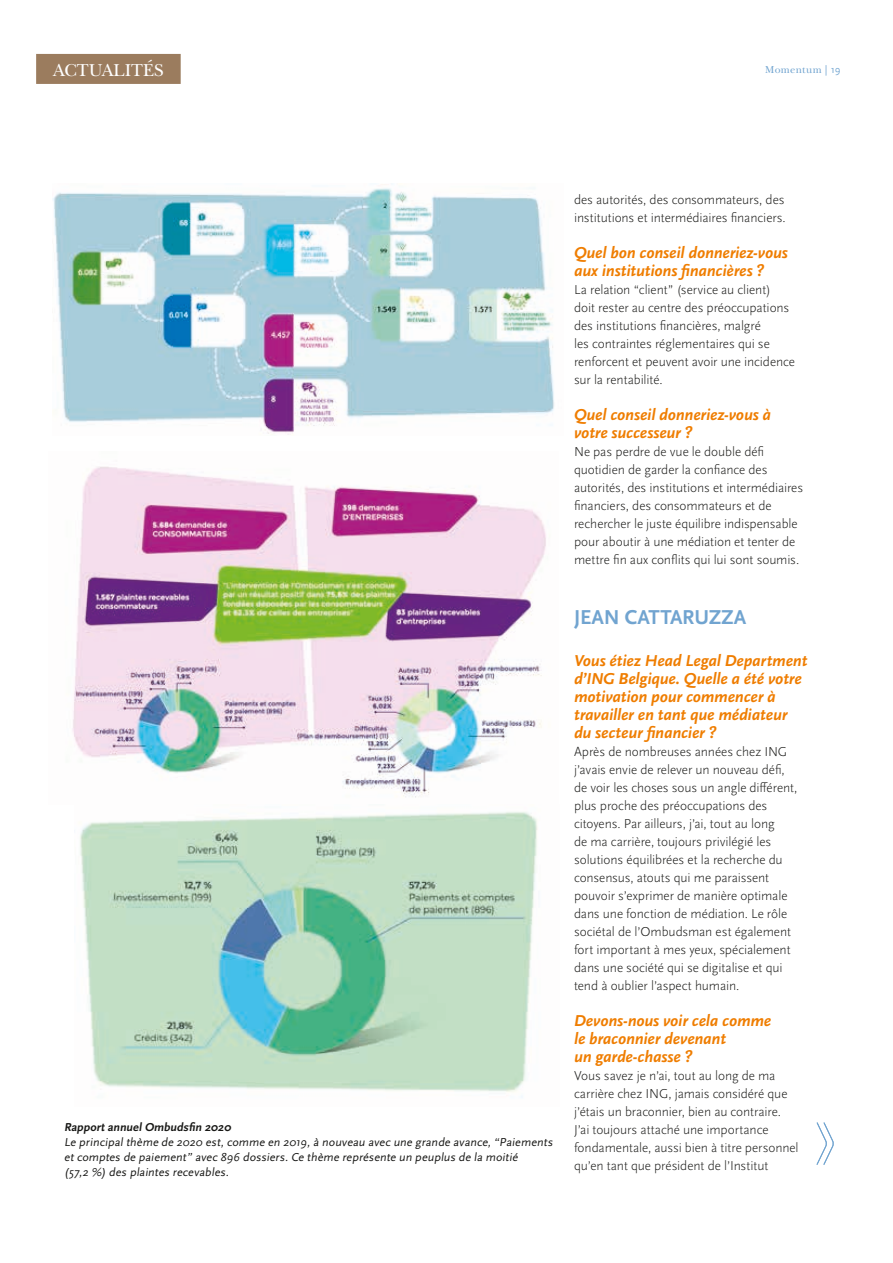
<style>
.page{position:relative;width:893px;height:1263px;background:#fff}
.page>*{position:absolute;margin:0;border:0;box-sizing:border-box;transform-origin:0 0}
.t1{font:700 21px "Scala Sans OT";letter-spacing:-.015em;color:#71a4d0}
.t2{font:18px "New Baskerville Std";color:#fff}
.t3{font:italic 700 16.5px/18px "Scala Sans OT";letter-spacing:-.01em;color:#ef7d00}
.t4{font:300 13.5px/18px "Scala Sans OT";letter-spacing:-.005em;color:#181816}
.t5{font:12px/15px "Scala Sans OT";color:#181816}
.t6{font:700 12px "Scala Sans OT";color:#181816}
.t7{font:10.5px "New Baskerville Std";letter-spacing:.025em;color:#71a4d0}
.s1{font-family:"Scala Sans Pro"}
</style>
<div class="page">
<div style="left:36px;top:54px;width:145px;height:30px;background:#9b7c5e"></div>
<img style="left:52px;top:184px;width:502px;height:251px">
<img style="left:72px;top:466px;width:474px;height:332px">
<img style="left:80px;top:812px;width:458px;height:286px">
<svg style="left:816px;top:1122px;width:18px;height:43px"></svg>
<h2 class="t2" style="left:53px;top:60px;width:112px">ACTUALITÉS</h2>
<p class="t7" style="left:765px;top:64px;width:77px">Momentum | <span class="s1">19</span></p>
<p class="t6" style="left:64px;top:1120px;width:170px">Rapport annuel Ombudsfin 2020</p>
<p class="t5" style="left:64px;top:1135px;width:492px">Le principal thème de 2020 est, comme en 2019, à nouveau avec une grande avance, “Paiements et comptes de paiement” avec 896 dossiers. Ce thème représente un peuplus de la moitié<br>(57,2 %) des plaintes recevables.</p>
<p class="t4" style="left:574px;top:191px;width:213px">des autorités, des consommateurs, des institutions et intermédiaires financiers.</p>
<p class="t3" style="left:574px;top:244px;width:215px">Quel bon conseil donneriez-vous aux institutions financières ?</p>
<p class="t4" style="left:574px;top:281px;width:223px">La relation “client” (service au client) doit rester au centre des préoccupations des institutions financières, malgré<br>les contraintes réglementaires qui se renforcent et peuvent avoir une incidence sur la rentabilité.</p>
<p class="t3" style="left:574px;top:406px;width:199px">Quel conseil donneriez-vous à votre successeur ?</p>
<p class="t4" style="left:574px;top:443px;width:231px">Ne pas perdre de vue le double défi quotidien de garder la confiance des autorités, des institutions et intermédiaires financiers, des consommateurs et de rechercher le juste équilibre indispensable pour aboutir à une médiation et tenter de mettre fin aux conflits qui lui sont soumis.</p>
<h1 class="t1" style="left:574px;top:605px;width:174px">JEAN CATTARUZZA</h1>
<p class="t3" style="left:574px;top:652px;width:235px">Vous étiez Head Legal Department d’ING Belgique. Quelle a été votre motivation pour commencer à travailler en tant que médiateur du secteur financier ?</p>
<p class="t4" style="left:574px;top:743px;width:225px">Après de nombreuses années chez ING j’avais envie de relever un nouveau défi, de voir les choses sous un angle différent, plus proche des préoccupations des citoyens. Par ailleurs, j’ai, tout au long<br>de ma carrière, toujours privilégié les solutions équilibrées et la recherche du consensus, atouts qui me paraissent pouvoir s’exprimer de manière optimale dans une fonction de médiation. Le rôle sociétal de l’Ombudsman est également fort important à mes yeux, spécialement dans une société qui se digitalise et qui tend à oublier l’aspect humain.</p>
<p class="t3" style="left:574px;top:1012px;width:199px">Devons-nous voir cela comme le braconnier devenant<br>un garde-chasse ?</p>
<p class="t4" style="left:574px;top:1067px;width:226px">Vous savez je n’ai, tout au long de ma carrière chez ING, jamais considéré que j’étais un braconnier, bien au contraire.<br>J’ai toujours attaché une importance fondamentale, aussi bien à titre personnel qu’en tant que président de l’Institut</p>
</div>
